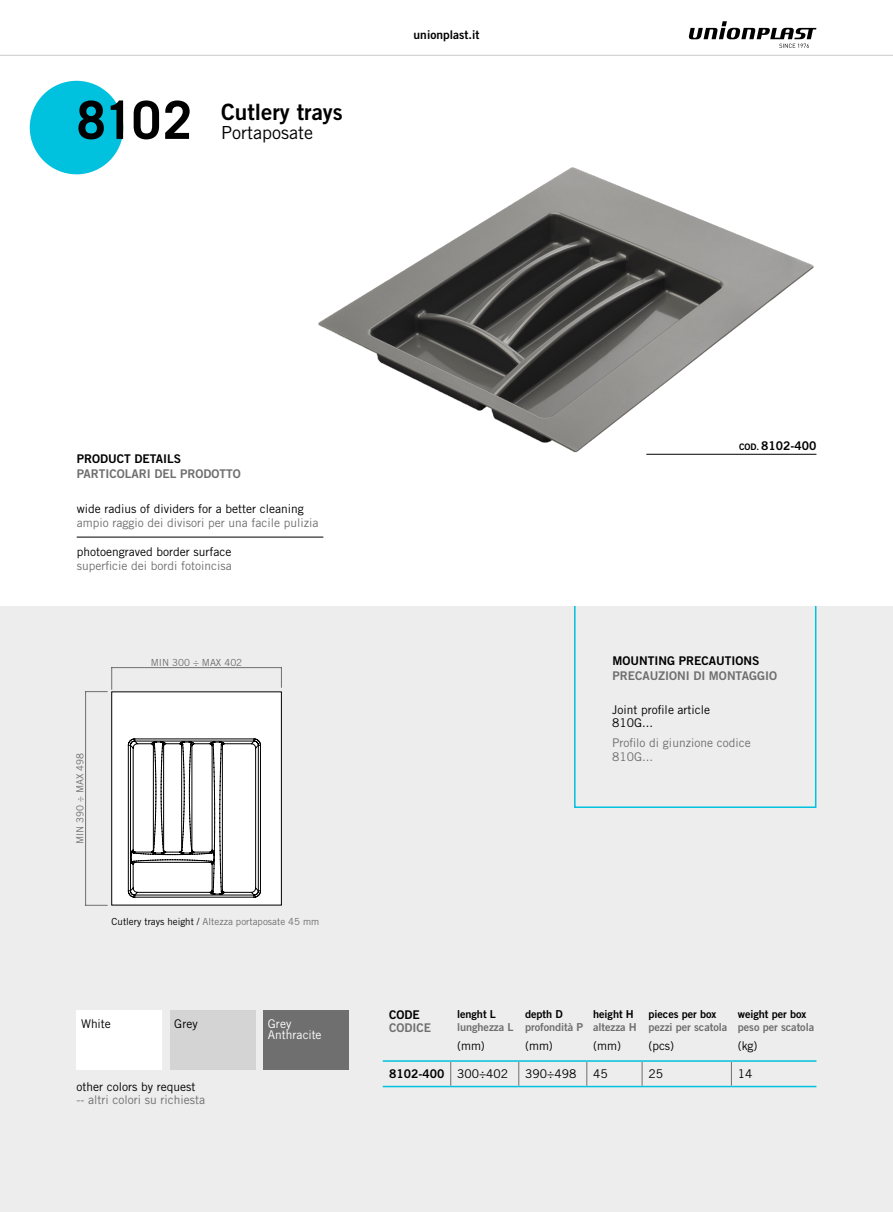
<style>
.page{position:relative;width:893px;height:1212px;background:#fff}
.page>*{position:absolute;margin:0;border:0;box-sizing:border-box;transform-origin:0 0}
.t1{font:700 52.5px "Trade Gothic LT Std";color:#000}
.t2{font:22.5px "Trade Gothic LT Std Bd 2";color:#000}
.t3{font:18px "Trade Gothic LT Std";color:#000}
.t4{font:12px/13.5px "Trade Gothic LT Std";color:#000}
.t5{font:12px/13.5px "Trade Gothic LT Std";color:#706f6f}
.t6{font:12px "Trade Gothic LT Std Bd 2";color:#000}
.t7{font:12px "Trade Gothic LT Std Bd 2";color:#706f6f}
.t8{font:12px/11.4px "Trade Gothic LT Std";color:#fff}
.t9{font:10.95px "Trade Gothic LT Std Bd 2";letter-spacing:-.005em;color:#706f6f}
.t10{font:10.95px "Trade Gothic LT Std Bd 2";letter-spacing:-.005em;color:#000}
.t11{font:9.75px "Trade Gothic LT Std";color:#706f6f}
.s1{color:#000}
.s2{font-size:9px}
.s3{font-family:"Trade Gothic LT Std"}
</style>
<div class="page">
<div style="left:0;top:606px;width:893px;height:606px;background:#ededed"></div>
<div style="left:30px;top:81px;width:93px;height:93px;background:#00c1de;border-radius:50%"></div>
<div style="left:264px;top:1010px;width:85px;height:59px;background:#706f6f"></div>
<div style="left:77px;top:1010px;width:85px;height:59px;background:#fff"></div>
<div style="left:170px;top:1010px;width:85px;height:59px;background:#d4d4d4"></div>
<img style="left:318px;top:167px;width:499px;height:288px">
<div style="left:112px;top:692px;width:169px;height:213px;background:#fff"></div>
<div style="left:111px;top:692px;width:171px;height:213px;border:1px solid #000"></div>
<svg style="left:128px;top:738px;width:133px;height:160px"></svg>
<hr style="left:77px;top:537px;width:246px;height:1px;background:#000">
<hr style="left:383px;top:1060px;width:68px;height:2px;background:#00c1de">
<hr style="left:451px;top:1060px;width:68px;height:2px;background:#00c1de">
<hr style="left:519px;top:1060px;width:68px;height:2px;background:#00c1de">
<hr style="left:587px;top:1060px;width:55px;height:2px;background:#00c1de">
<hr style="left:642px;top:1060px;width:89px;height:2px;background:#00c1de">
<hr style="left:731px;top:1060px;width:85px;height:2px;background:#00c1de">
<svg style="left:450px;top:1062px;width:1px;height:24px"></svg>
<svg style="left:518px;top:1062px;width:1px;height:24px"></svg>
<svg style="left:586px;top:1062px;width:1px;height:24px"></svg>
<svg style="left:642px;top:1062px;width:1px;height:24px"></svg>
<svg style="left:731px;top:1062px;width:1px;height:24px"></svg>
<hr style="left:383px;top:1086px;width:68px;height:1px;background:#00c1de">
<hr style="left:451px;top:1086px;width:68px;height:1px;background:#00c1de">
<hr style="left:519px;top:1086px;width:68px;height:1px;background:#00c1de">
<hr style="left:587px;top:1086px;width:55px;height:1px;background:#00c1de">
<hr style="left:642px;top:1086px;width:89px;height:1px;background:#00c1de">
<hr style="left:731px;top:1086px;width:85px;height:1px;background:#00c1de">
<div style="left:574px;top:605px;width:242px;height:203px;border:2px solid #00c1de"></div>
<hr style="left:646px;top:454px;width:170px;height:1px;background:#000">
<hr style="left:112px;top:667px;width:169px;height:1px;background:#706f6f">
<svg style="left:281px;top:667px;width:1px;height:20px"></svg>
<hr style="left:85px;top:692px;width:1px;height:213px;background:#706f6f">
<svg style="left:85px;top:904px;width:22px;height:2px"></svg>
<svg style="left:85px;top:667px;width:27px;height:25px"></svg>
<svg style="left:688px;top:21px;width:128px;height:27px"></svg>
<hr style="left:0;top:55px;width:893px;height:1px;background:#9d9d9c">
<h1 class="t1" style="left:77px;top:88px;width:117px">8102</h1>
<h2 class="t2" style="left:221px;top:98px;width:123px">Cutlery trays</h2>
<h3 class="t3" style="left:221px;top:122px;width:93px">Portaposate</h3>
<p class="t6" style="left:414px;top:28px;width:67px">unionplast.it</p>
<p class="t6" style="left:77px;top:451px;width:106px">PRODUCT DETAILS</p>
<p class="t7" style="left:77px;top:466px;width:166px">PARTICOLARI DEL PRODOTTO</p>
<p class="t4" style="left:77px;top:502px;width:228px">wide radius of dividers for a better cleaning</p>
<p class="t5" style="left:77px;top:516px;width:243px">ampio raggio dei divisori per una facile pulizia</p>
<p class="t4" style="left:77px;top:545px;width:156px">photoengraved border surface</p>
<p class="t5" style="left:77px;top:558px;width:157px">superficie dei bordi fotoincisa</p>
<p class="t11" style="left:151px;top:656px;width:93px">MIN 300 ÷ MAX 402</p>
<p class="t11" style="left:74px;top:844px;width:93px;rotate:-90deg">MIN 390 ÷ MAX 498</p>
<p class="t11" style="left:112px;top:916px;width:209px"><span class="s1">Cutlery trays height /</span> Altezza portaposate 45 mm</p>
<p class="t4" style="left:81px;top:1016px;width:31px">White</p>
<p class="t4" style="left:174px;top:1016px;width:25px">Grey</p>
<p class="t8" style="left:268px;top:1017px;width:55px">Grey<br>Anthracite</p>
<p class="t4" style="left:77px;top:1080px;width:120px">other colors by request</p>
<p class="t5" style="left:77px;top:1093px;width:130px">-- altri colori su richiesta</p>
<p class="t6" style="left:739px;top:438px;width:79px"><span class="s2">COD.</span> 8102-400</p>
<p class="t6" style="left:612px;top:653px;width:148px">MOUNTING PRECAUTIONS</p>
<p class="t7" style="left:612px;top:668px;width:166px">PRECAUZIONI DI MONTAGGIO</p>
<p class="t4" style="left:612px;top:703px;width:99px">Joint profile article<br>810G...</p>
<p class="t5" style="left:612px;top:736px;width:140px">Profilo di giunzione codice<br>810G...</p>
<p class="t6" style="left:389px;top:1007px;width:32px">CODE</p>
<p class="t7" style="left:389px;top:1020px;width:43px">CODICE</p>
<p class="t10" style="left:457px;top:1007px;width:40px">lenght L</p>
<p class="t9" style="left:457px;top:1021px;width:58px">lunghezza L</p>
<p class="t4" style="left:457px;top:1039px;width:29px">(mm)</p>
<p class="t10" style="left:525px;top:1007px;width:39px">depth D</p>
<p class="t9" style="left:525px;top:1021px;width:60px">profondità P</p>
<p class="t4" style="left:525px;top:1039px;width:29px">(mm)</p>
<p class="t10" style="left:593px;top:1007px;width:42px">height H</p>
<p class="t9" style="left:593px;top:1021px;width:45px">altezza H</p>
<p class="t4" style="left:593px;top:1039px;width:29px">(mm)</p>
<p class="t10" style="left:648px;top:1007px;width:70px">pieces per box</p>
<p class="t9" style="left:648px;top:1021px;width:80px">pezzi per scatola</p>
<p class="t4" style="left:648px;top:1039px;width:27px">(pcs)</p>
<p class="t10" style="left:738px;top:1007px;width:70px">weight per box</p>
<p class="t9" style="left:738px;top:1021px;width:78px">peso per scatola</p>
<p class="t4" style="left:738px;top:1039px;width:21px">(kg)</p>
<p class="t6" style="left:389px;top:1066px;width:121px">8102-400 <span class="s3">300÷402</span></p>
<p class="t4" style="left:525px;top:1067px;width:53px">390÷498</p>
<p class="t4" style="left:593px;top:1067px;width:16px">45</p>
<p class="t4" style="left:648px;top:1067px;width:16px">25</p>
<p class="t4" style="left:738px;top:1067px;width:16px">14</p>
</div>
